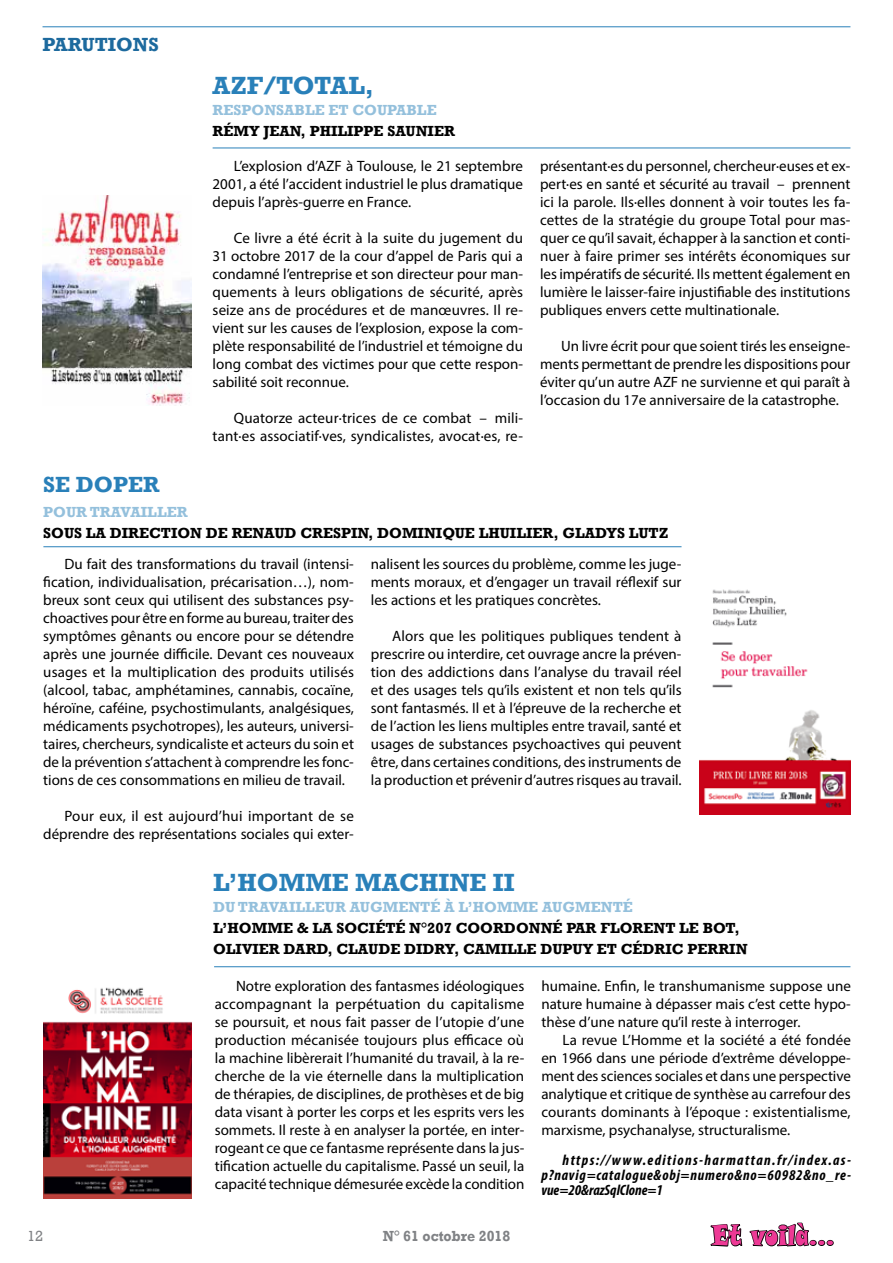
<style>
.page{position:relative;width:893px;height:1263px;background:#fff}
.page>*{position:absolute;margin:0;border:0;box-sizing:border-box;transform-origin:0 0}
.t1{font:28.2px "Snap ITC";letter-spacing:.01em;color:#ed3995;scale:.73 1}
.t2{font:700 25.5px "Rockwell";color:#2980b9}
.t3{font:700 22.5px "Rockwell";color:#2980b9}
.t4{font:700 19.5px "Rockwell";color:#1d6a9e}
.t5{font:15px/18px "Myriad Pro";color:#000;text-align:justify}
.t6{font:700 15px/21px "Rockwell";color:#000}
.t7{font:italic 700 condensed 15px/15px "Myriad Pro";letter-spacing:.055em;color:#000;text-align:justify}
.t8{font:700 15px "Rockwell";color:#94c0dc}
.t9{font:700 15px "Rockwell";color:#808285;scale:.95 1}
.t10{font:15px "Rockwell";color:#808285}
</style>
<div class="page">
<svg style="left:710px;top:1222px;width:124px;height:25px"></svg>
<svg style="left:42px;top:26px;width:124px;height:2px"></svg>
<hr style="left:213px;top:148px;width:637px;height:1px;background:#2980b9">
<hr style="left:43px;top:27px;width:807px;height:1px;background:#2980b9">
<hr style="left:214px;top:966px;width:636px;height:1px;background:#2980b9">
<hr style="left:43px;top:546px;width:638px;height:1px;background:#2980b9">
<img style="left:43px;top:196px;width:148px;height:210px">
<img style="left:43px;top:987px;width:149px;height:212px">
<img style="left:699px;top:589px;width:151px;height:226px">
<h3 class="t4" style="left:43px;top:33px;width:104px">PARUTIONS</h3>
<h2 class="t2" style="left:213px;top:70px;width:163px">AZF/TOTAL,</h2>
<p class="t8" style="left:213px;top:101px;width:63px">RESPONSA</p>
<p class="t8" style="left:295px;top:101px;width:144px">BLE ET COUPABLE</p>
<p class="t6" style="left:213px;top:121px;width:244px">RÉMY JEAN, PHILIPPE SAUNIER</p>
<p class="t5" style="left:213px;top:157px;width:312px;text-indent:21px">L’explosion d’AZF à Toulouse, le 21 septembre 2001, a été l’accident industriel le plus dramatique depuis l’après-guerre en France.</p>
<p class="t5" style="left:213px;top:229px;width:312px;text-indent:21px">Ce livre a été écrit à la suite du jugement du 31 octobre 2017 de la cour d’appel de Paris qui a condamné l’entreprise et son directeur pour man&shy;quements à leurs obligations de sécurité, après seize ans de procédures et de manœuvres. Il re&shy;vient sur les causes de l’explosion, expose la com&shy;plète responsabilité de l’industriel et témoigne du long combat des victimes pour que cette respon&shy;sabilité soit reconnue.</p>
<p class="t5" style="left:213px;top:409px;width:312px;text-align:right">Quatorze acteur·trices de ce combat – mili&shy;tant·es associatif·ves, syndicalistes, avocat·es, re-</p>
<p class="t5" style="left:540px;top:157px;width:312px">présentant·es du personnel, chercheur·euses et ex&shy;pert·es en santé et sécurité au travail – prennent ici la parole. Ils·elles donnent à voir toutes les fa&shy;cettes de la stratégie du groupe Total pour mas&shy;quer ce qu’il savait, échapper à la sanction et conti&shy;nuer à faire primer ses intérêts économiques sur les impératifs de sécurité. Ils mettent également en lumière le laisser-faire injustifiable des institutions publiques envers cette multinationale.</p>
<p class="t5" style="left:540px;top:337px;width:312px;text-indent:21px">Un livre écrit pour que soient tirés les enseigne&shy;ments permettant de prendre les dispositions pour éviter qu’un autre AZF ne survienne et qui paraît à l’occasion du 17e anniversaire de la catastrophe.</p>
<h3 class="t3" style="left:43px;top:470px;width:118px">SE DOPER</h3>
<p class="t8" style="left:43px;top:503px;width:79px">POUR TRAVA</p>
<p class="t8" style="left:141px;top:503px;width:48px">ILLER</p>
<p class="t6" style="left:43px;top:522px;width:625px">SOUS LA DIRECTION DE RENAUD CRESPIN, DOMINIQUE LHUILIER, GLADYS LUTZ</p>
<p class="t5" style="left:43px;top:554px;width:312px;text-indent:21px">Du fait des transformations du travail (intensi&shy;fication, individualisation, précarisation…), nom&shy;breux sont ceux qui utilisent des substances psy&shy;choactives pour être en forme au bureau, traiter des symptômes gênants ou encore pour se détendre après une journée difficile. Devant ces nouveaux usages et la multiplication des produits utilisés (alcool, tabac, amphétamines, cannabis, cocaïne, héroïne, caféine, psychostimulants, analgésiques, médicaments psychotropes), les auteurs, universi&shy;taires, chercheurs, syndicaliste et acteurs du soin et de la prévention s’attachent à comprendre les fonc&shy;tions de ces consommations en milieu de travail.</p>
<p class="t5" style="left:43px;top:806px;width:312px;text-align:right">Pour eux, il est aujourd’hui important de se déprendre des représentations sociales qui exter-</p>
<p class="t5" style="left:371px;top:554px;width:312px">nalisent les sources du problème, comme les juge&shy;ments moraux, et d’engager un travail réflexif sur les actions et les pratiques concrètes.</p>
<p class="t5" style="left:371px;top:626px;width:312px;text-indent:21px">Alors que les politiques publiques tendent à prescrire ou interdire, cet ouvrage ancre la préven&shy;tion des addictions dans l’analyse du travail réel et des usages tels qu’ils existent et non tels qu’ils sont fantasmés. Il et à l’épreuve de la recherche et de l’action les liens multiples entre travail, santé et usages de substances psychoactives qui peuvent être, dans certaines conditions, des instruments de la production et prévenir d’autres risques au travail.</p>
<h2 class="t2" style="left:213px;top:867px;width:292px">L’HOMME MACHINE II</h2>
<p class="t8" style="left:213px;top:898px;width:57px">DU TRAVA</p>
<p class="t8" style="left:289px;top:898px;width:345px">ILLEUR AUGMENTÉ À L’HOMME AUGMENTÉ</p>
<p class="t6" style="left:213px;top:918px;width:533px">L’HOMME &amp; LA SOCIÉTÉ N°207 COORDONNÉ PAR FLORENT LE BOT,<br>OLIVIER DARD, CLAUDE DIDRY, CAMILLE DUPUY ET CÉDRIC PERRIN</p>
<p class="t5" style="left:215px;top:976px;width:311px;text-indent:21px">Notre exploration des fantasmes idéologiques accompagnant la perpétuation du capitalisme se poursuit, et nous fait passer de l’utopie d’une production mécanisée toujours plus efficace où la machine libèrerait l’humanité du travail, à la re&shy;cherche de la vie éternelle dans la multiplication de thérapies, de disciplines, de prothèses et de big data visant à porter les corps et les esprits vers les sommets. Il reste à en analyser la portée, en inter&shy;rogeant ce que ce fantasme représente dans la jus&shy;tification actuelle du capitalisme. Passé un seuil, la capacité technique démesurée excède la condition</p>
<p class="t5" style="left:541px;top:976px;width:311px">humaine. Enfin, le transhumanisme suppose une nature humaine à dépasser mais c’est cette hypo&shy;thèse d’une nature qu’il reste à interroger.</p>
<p class="t5" style="left:541px;top:1030px;width:311px;text-indent:21px">La revue L’Homme et la société a été fondée en 1966 dans une période d’extrême développe&shy;ment des sciences sociales et dans une perspective analytique et critique de synthèse au carrefour des courants dominants à l’époque : existentialisme, marxisme, psychanalyse, structuralisme.</p>
<p class="t7" style="left:541px;top:1152px;width:311px;text-indent:21px">https://www.editions-harmattan.fr/index.as&shy;p?navig=catalogue&amp;obj=numero&amp;no=60982&amp;no_re&shy;vue=20&amp;razSqlClone=1</p>
<p class="t10" style="left:27px;top:1227px;width:18px">12</p>
<p class="t9" style="left:383px;top:1227px;width:136px">N° 61 OCTOBRE 2018</p>
<h1 class="t1" style="left:712px;top:1217px;width:169px">Et voilà...</h1>
</div>
